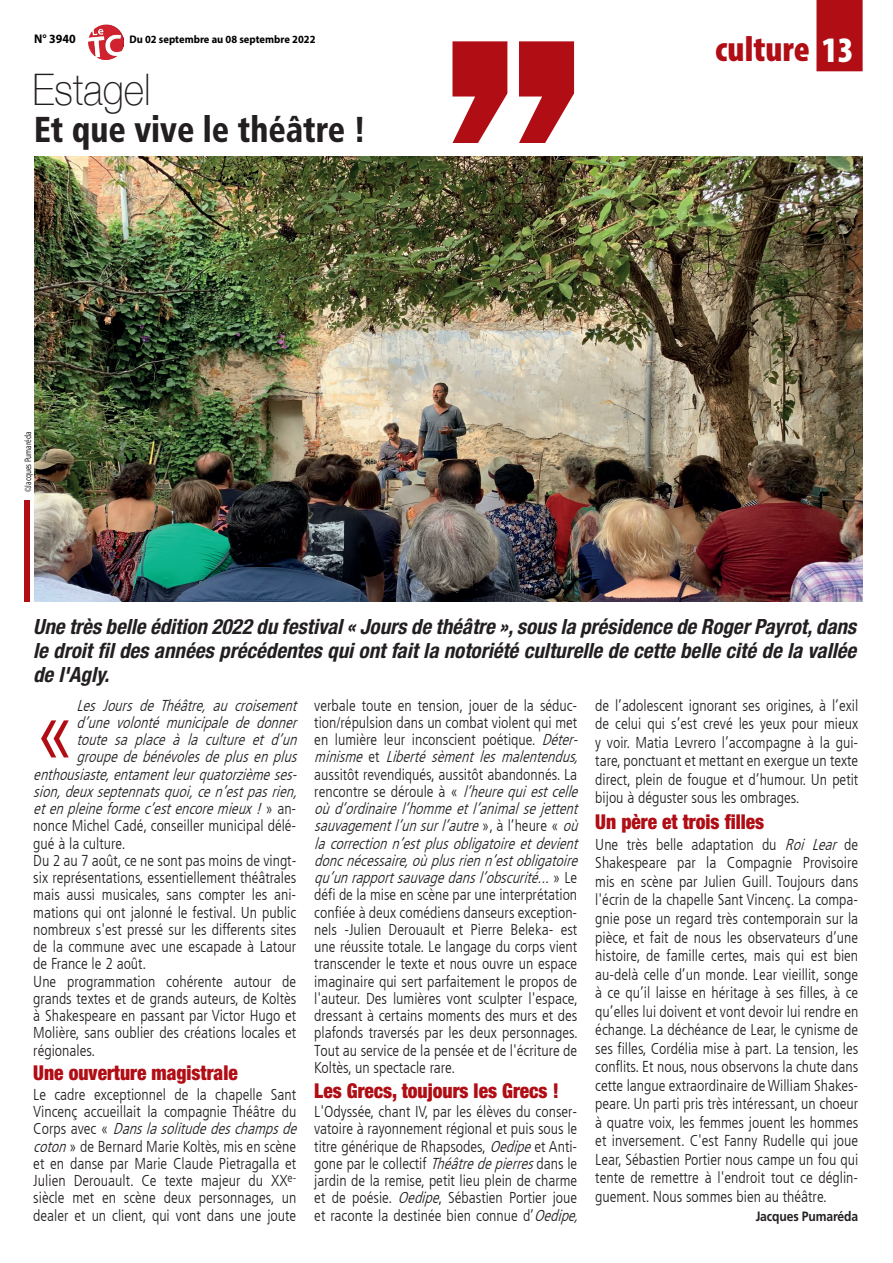
<style>
.page{position:relative;width:893px;height:1263px;background:#fff}
.page>*{position:absolute;margin:0;border:0;box-sizing:border-box;transform-origin:0 0}
._6_-_TEXTE{font:300 condensed 89.85px "Frutiger LT";color:#b00d15}
._3_-_TITRE{font:100 43.5px "Helvetica Neue";color:#231f20;scale:.9 1}
._3_-_TITRE-2{font:900 condensed 36px "Frutiger LT Std";color:#231f20;scale:.9 1}
.t1{font:900 condensed 36px "Myriad Pro";color:#b00d15}
._5_-_CHAPO{font:italic 700 condensed 21px/24px "Helvetica Neue LT Std";color:#231f20;text-align:justify}
._7_-_INTERTITRE{font:900 condensed 20.4px "Helvetica Neue";color:#b00d15;scale:.95 1}
._6_-_TEXTE-2{font:300 condensed 15.75px/17.2px "Frutiger LT";color:#231f20;text-align:justify}
._6_-_TEXTE-3{font:italic 300 condensed 15.75px "Frutiger LT";color:#231f20}
._8_-_SIGNATURE{font:700 13.5px "Frutiger LT Std";letter-spacing:-.01em;color:#231f20;scale:.9 1}
.t2{font:700 12.6px "Myriad Pro";color:#000;scale:.95 1}
.t3{font:700 10.95px "Myriad Pro";color:#000;scale:.95 1}
.auteur_photo{font:9.45px "Myriad Pro";color:#231f20;scale:.76 1}
.s1{color:#fff}
.s2{font-style:normal}
.s3{font-style:italic}
</style>
<div class="page">
<img style="left:88px;top:24px;width:35px;height:35px">
<img style="left:34px;top:157px;width:829px;height:444px">
<div style="left:816px;top:0;width:47px;height:71px;background:#b00d15"></div>
<div style="left:24px;top:500px;width:6px;height:101px;background:#b00d15"></div>
<svg style="left:452px;top:41px;width:122px;height:102px"></svg>
<p class="t2" style="left:34px;top:31px;width:45px">N° 3940</p>
<p class="t3" style="left:129px;top:32px;width:197px">Du 02 septembre au 08 septembre 2022</p>
<p class="t1" style="left:715px;top:26px;width:140px">culture <span class="s1">13</span></p>
<p class="_3_-_TITRE" style="left:32px;top:56px;width:133px">Estagel</p>
<p class="_3_-_TITRE-2" style="left:34px;top:107px;width:370px">Et que vive le théâtre !</p>
<p class="auteur_photo" style="left:22px;top:492px;width:81px;rotate:-90deg">©Jacques Pumaréda</p>
<p class="_5_-_CHAPO" style="left:33px;top:615px;width:825px">Une très belle édition 2022 du festival « Jours de théâtre », sous la présidence de Roger Payrot, dans le droit fil des années précédentes qui ont fait la notoriété culturelle de cette belle cité de la vallée de l'Agly.</p>
<p class="_6_-_TEXTE-3" style="left:76px;top:696px;width:226px">Les Jours de Théâtre, au croisement</p>
<p class="_6_-_TEXTE-3" style="left:76px;top:713px;width:226px">d’une volonté municipale de donner</p>
<p class="_6_-_TEXTE-3" style="left:76px;top:731px;width:226px">toute sa place à la culture et d’un</p>
<p class="_6_-_TEXTE-3" style="left:76px;top:748px;width:226px">groupedebénévolesdeplusenplus</p>
<p class="_6_-_TEXTE-3" style="left:33px;top:765px;width:269px">enthousiaste,entamentleurquatorzièmeses-</p>
<p class="_6_-_TEXTE-3" style="left:33px;top:782px;width:270px">sion,deuxseptennatsquoi,cen’estpasrien,</p>
<p class="_6_-_TEXTE-3" style="left:33px;top:800px;width:264px">etenpleineformec’estencoremieux!<span class="s2">» a n -</span></p>
<p class="_6_-_TEXTE-2" style="left:33px;top:817px;width:264px">nonce Michel Cadé, conseiller municipal délé-</p>
<p class="_6_-_TEXTE-2" style="left:33px;top:835px;width:94px">gué à la culture.</p>
<p class="_6_-_TEXTE-2" style="left:33px;top:852px;width:264px">Du 2 au 7 août, ce ne sont pas moins de vingt&shy;six représentations, essentiellement théâtrales mais aussi musicales, sans compter les ani&shy;mations qui ont jalonné le festival. Un public nombreux s'est pressé sur les differents sites de la commune avec une escapade à Latour de France le 2 août.</p>
<p class="_6_-_TEXTE-2" style="left:33px;top:973px;width:264px">Une programmation cohérente autour de grands textes et de grands auteurs, de Koltès à Shakespeare en passant par Victor Hugo et Molière, sans oublier des créations locales et régionales.</p>
<p class="_7_-_INTERTITRE" style="left:33px;top:1060px;width:217px">Une ouverture magistrale</p>
<p class="_6_-_TEXTE-2" style="left:33px;top:1086px;width:269px;text-align:left">Le cadre exceptionnel de la chapelle Sant Vincenç accueillait la compagnie Théâtre du C o r p s a v e c « <span class="s3">Danslasolitudedeschampsde coton</span>» de Bernard Marie Koltès, mis en scène et en danse par Marie Claude Pietragalla et Julien Derouault. Ce texte majeur du XX<sup>e&shy;</sup>siècle met en scène deux personnages, un dealer et un client, qui vont dans une joute</p>
<p class="_6_-_TEXTE" style="left:33px;top:680px;width:45px">«</p>
<p class="_6_-_TEXTE-2" style="left:314px;top:697px;width:270px;text-align:left">verbale toute en tension, jouer de la séduc&shy;tion/répulsion dans un combat violent qui met en lumière leur inconscient poétique. <span class="s3">Déter&shy;minisme</span> e t <span class="s3">Liberté sèment les malentendus, </span>aussitôt revendiqués, aussitôt abandonnés. La rencontre se déroule à « <span class="s3">l’heurequiestcelle oùd’ordinairel’hommeetl’animalsejettent sauvagementl’unsurl’autre</span>» , à l ’ h e u r e « <span class="s3">où lacorrectionn’estplusobligatoireetdevient doncnécessaire,oùplusrienn’estobligatoire qu’unrapportsauvagedansl’obscurité...</span>» L e défi de la mise en scène par une interprétation confiée à deux comédiens danseurs exception&shy;nels -Julien Derouault et Pierre Beleka- est une réussite totale. Le langage du corps vient transcender le texte et nous ouvre un espace imaginaire qui sert parfaitement le propos de l'auteur. Des lumières vont sculpter l'espace, dressant à certains moments des murs et des plafonds traversés par les deux personnages.<br>Tout au service de la pensée et de l'écriture de Koltès, un spectacle rare.</p>
<p class="_7_-_INTERTITRE" style="left:314px;top:1078px;width:259px">Les Grecs, toujours les Grecs !</p>
<p class="_6_-_TEXTE-2" style="left:314px;top:1103px;width:270px;text-align:left">L'Odyssée, chant IV, par les élèves du conser&shy;vatoire à rayonnement régional et puis sous le titre générique de Rhapsodes, <span class="s3">Oedipe</span>et Anti&shy;gone par le collectif <span class="s3">Théâtredepierres</span>dans le jardin de la remise, petit lieu plein de charme et de poésie. <span class="s3">Oedipe</span>, Sébastien Portier joue et raconte la destinée bien connue d’<span class="s3">Oedipe,</span></p>
<p class="_6_-_TEXTE-2" style="left:595px;top:696px;width:264px;line-height:18.6px">de l’adolescent ignorant ses origines, à l’exil de celui qui s’est crevé les yeux pour mieux y voir. Matia Levrero l’accompagne à la gui&shy;tare, ponctuant et mettant en exergue un texte direct, plein de fougue et d’humour. Un petit bijou à déguster sous les ombrages.</p>
<p class="_7_-_INTERTITRE" style="left:595px;top:809px;width:179px">Un père et trois filles</p>
<p class="_6_-_TEXTE-2" style="left:595px;top:835px;width:265px;line-height:18.6px">Une très belle adaptation du <span class="s3">Roi Lear</span> de Shakespeare par la Compagnie Provisoire mis en scène par Julien Guill. Toujours dans l'écrin de la chapelle Sant Vincenç. La compa&shy;gnie pose un regard très contemporain sur la pièce, et fait de nous les observateurs d’une histoire, de famille certes, mais qui est bien au-delà celle d’un monde. Lear vieillit, songe à ce qu’il laisse en héritage à ses filles, à ce qu’elles lui doivent et vont devoir lui rendre en échange. La déchéance de Lear, le cynisme de ses filles, Cordélia mise à part. La tension, les conflits. Et nous, nous observons la chute dans cette langue extraordinaire de William Shakes&shy;peare. Un parti pris très intéressant, un choeur à quatre voix, les femmes jouent les hommes et inversement. C'est Fanny Rudelle qui joue Lear, Sébastien Portier nous campe un fou qui tente de remettre à l'endroit tout ce déglin&shy;guement. Nous sommes bien au théâtre.</p>
<p class="_8_-_SIGNATURE" style="left:756px;top:1208px;width:116px">Jacques Pumaréda</p>
</div>
